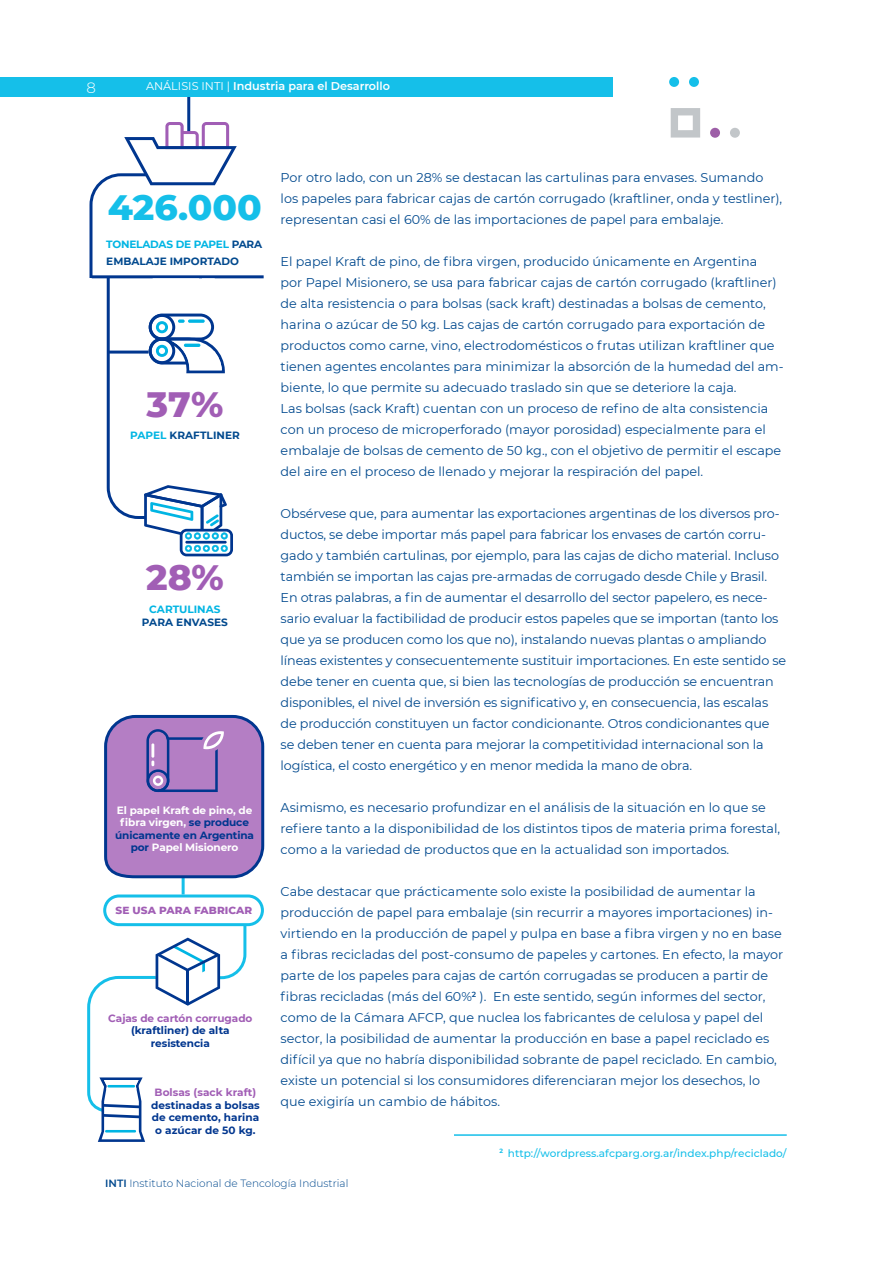
<style>
.page{position:relative;width:893px;height:1263px;background:#fff}
.page>*{position:absolute;margin:0;border:0;box-sizing:border-box;transform-origin:0 0}
.t1{font:800 36px "Montserrat";color:#15bfe9}
.t2{font:800 36px "Montserrat";color:#a15eb5}
.t3{font:300 15px "Montserrat";color:#fff}
.SUBTITULO_1{font:12.75px/21px "Montserrat";color:#01498e}
.t4{font:600 11.25px "Montserrat";color:#fff}
.t5{font:700 10.5px/12.6px "Montserrat";color:#00368f;text-align:center}
.t6{font:700 10.5px/12.6px "Montserrat";letter-spacing:-.01em;color:#fff;text-align:center}
.párrafo_1{font:500 10.5px "Montserrat";letter-spacing:.005em;color:#15bfe9}
.t7{font:300 10.5px "Montserrat";color:#01498e}
.t8{font:700 10.5px "Montserrat";letter-spacing:.005em;color:#01498e}
.t9{font:700 10.5px "Montserrat";letter-spacing:-.02em;color:#00b5e3}
.t10{font:800 10.5px "Montserrat";letter-spacing:.005em;color:#a15eb5}
.t11{font:700 10.5px "Montserrat";letter-spacing:.005em;color:#00b5e3}
.s1{font-weight:400}
.s2{color:#01498e}
.s3{color:#00b5e3}
.s4{color:#00368f}
.s5{color:#a15eb5}
.s6{font-weight:600}
</style>
<div class="page">
<div style="left:0;top:77px;width:612px;height:20px;background:#15bfe9"></div>
<hr style="left:187px;top:97px;width:3px;height:39px;background:#00368f">
<hr style="left:182px;top:854px;width:3px;height:40px;background:#15bfe9">
<hr style="left:108px;top:351px;width:41px;height:3px;background:#00368f">
<div style="left:107px;top:223px;width:95px;height:296px;border:3px solid #00368f;border-radius:30px"></div>
<div style="left:99px;top:213px;width:133px;height:64px;background:#fff"></div>
<hr style="left:92px;top:275px;width:172px;height:3px;background:#00368f">
<svg style="left:104px;top:714px;width:161px;height:166px;background:#a77ec2"></svg>
<div style="left:103px;top:894px;width:161px;height:32px;border:3px solid #15bfe9;border-radius:14px"></div>
<svg style="left:87px;top:922px;width:169px;height:220px"></svg>
<hr style="left:454px;top:1134px;width:333px;height:2px;background:#15bfe9">
<div style="left:669px;top:77px;width:10px;height:10px;background:#15bfe9;border-radius:50%"></div>
<div style="left:689px;top:77px;width:10px;height:10px;background:#15bfe9;border-radius:50%"></div>
<svg style="left:671px;top:108px;width:29px;height:30px"></svg>
<div style="left:730px;top:128px;width:10px;height:10px;background:#c2c6c9;border-radius:50%"></div>
<div style="left:710px;top:128px;width:10px;height:10px;background:#9d5ea7;border-radius:50%"></div>
<svg style="left:124px;top:122px;width:113px;height:435px"></svg>
<hr style="left:185px;top:541px;width:42px;height:2px;background:#00368f">
<p class="t3" style="left:87px;top:77px;width:11px">8</p>
<p class="t4" style="left:146px;top:78px;width:245px"><span class="s1">ANÁLISIS INTI |</span> Industria para el Desarrollo</p>
<p class="t1" style="left:108px;top:181px;width:156px">426.000</p>
<p class="t9" style="left:106px;top:237px;width:157px">TONELADAS DE PAPEL <span class="s2">PARA</span></p>
<p class="t8" style="left:106px;top:254px;width:134px">EMBALAJE IMPORTADO</p>
<p class="t2" style="left:147px;top:377px;width:78px">37%</p>
<p class="t8" style="left:130px;top:428px;width:111px"><span class="s3">PAPEL</span> KRAFTLINER</p>
<p class="t2" style="left:146px;top:551px;width:79px">28%</p>
<p class="t11" style="left:149px;top:601px;width:73px">CARTULINAS</p>
<p class="t8" style="left:142px;top:615px;width:87px">PARA ENVASES</p>
<p class="t6" style="left:115px;top:803px;width:140px">El papel Kraft de pino, de fibra virgen, <span class="s4">se produce únicamente en Argentina por</span> Papel Misionero</p>
<p class="t10" style="left:116px;top:902px;width:138px">SE USA PARA FABRICAR</p>
<p class="t5" style="left:108px;top:1011px;width:146px"><span class="s5">Cajas de cartón corrugado </span>(kraftliner) de alta resistencia</p>
<p class="t5" style="left:151px;top:1085px;width:110px"><span class="s5">Bolsas (sack kraft) </span>destinadas a bolsas de cemento, harina o azúcar de 50 kg.</p>
<p class="SUBTITULO_1" style="left:281px;top:166px;width:503px">Por otro lado, con un 28% se destacan las cartulinas para envases. Sumando los papeles para fabricar cajas de cartón corrugado (kraftliner, onda y testliner), representan casi el 60% de las importaciones de papel para embalaje.</p>
<p class="SUBTITULO_1" style="left:281px;top:250px;width:505px">El papel Kraft de pino, de fibra virgen, producido únicamente en Argentina<br>por Papel Misionero, se usa para fabricar cajas de cartón corrugado (kraftliner) de alta resistencia o para bolsas (sack kraft) destinadas a bolsas de cemento, harina o azúcar de 50 kg. Las cajas de cartón corrugado para exportación de productos como carne, vino, electrodomésticos o frutas utilizan kraftliner que tienen agentes encolantes para minimizar la absorción de la humedad del am&shy;biente, lo que permite su adecuado traslado sin que se deteriore la caja.</p>
<p class="SUBTITULO_1" style="left:281px;top:397px;width:502px">Las bolsas (sack Kraft) cuentan con un proceso de refino de alta consistencia con un proceso de microperforado (mayor porosidad) especialmente para el embalaje de bolsas de cemento de 50 kg., con el objetivo de permitir el escape del aire en el proceso de llenado y mejorar la respiración del papel.</p>
<p class="SUBTITULO_1" style="left:281px;top:502px;width:507px">Obsérvese que, para aumentar las exportaciones argentinas de los diversos pro&shy;ductos, se debe importar más papel para fabricar los envases de cartón corru&shy;gado y también cartulinas, por ejemplo, para las cajas de dicho material. Incluso también se importan las cajas pre-armadas de corrugado desde Chile y Brasil.<br>En otras palabras, a fin de aumentar el desarrollo del sector papelero, es nece&shy;sario evaluar la factibilidad de producir estos papeles que se importan (tanto los que ya se producen como los que no), instalando nuevas plantas o ampliando líneas existentes y consecuentemente sustituir importaciones. En este sentido se debe tener en cuenta que, si bien las tecnologías de producción se encuentran disponibles, el nivel de inversión es significativo y, en consecuencia, las escalas de producción constituyen un factor condicionante. Otros condicionantes que se deben tener en cuenta para mejorar la competitividad internacional son la logística, el costo energético y en menor medida la mano de obra.</p>
<p class="SUBTITULO_1" style="left:281px;top:796px;width:501px">Asimismo, es necesario profundizar en el análisis de la situación en lo que se refiere tanto a la disponibilidad de los distintos tipos de materia prima forestal, como a la variedad de productos que en la actualidad son importados.</p>
<p class="SUBTITULO_1" style="left:281px;top:880px;width:504px">Cabe destacar que prácticamente solo existe la posibilidad de aumentar la producción de papel para embalaje (sin recurrir a mayores importaciones) in&shy;virtiendo en la producción de papel y pulpa en base a fibra virgen y no en base a fibras recicladas del post-consumo de papeles y cartones. En efecto, la mayor parte de los papeles para cajas de cartón corrugadas se producen a partir de fibras recicladas (más del 60%<sup>2</sup> ). En este sentido, según informes del sector, como de la Cámara AFCP, que nuclea los fabricantes de celulosa y papel del sector, la posibilidad de aumentar la producción en base a papel reciclado es difícil ya que no habría disponibilidad sobrante de papel reciclado. En cambio, existe un potencial si los consumidores diferenciaran mejor los desechos, lo que exigiría un cambio de hábitos.</p>
<p class="párrafo_1" style="left:500px;top:1146px;width:289px"><sup>2</sup> http://wordpress.afcparg.org.ar/index.php/reciclado/</p>
<p class="t7" style="left:105px;top:1176px;width:245px"><span class="s6">INTI</span> Instituto Nacional de Tencología Industrial</p>
</div>
